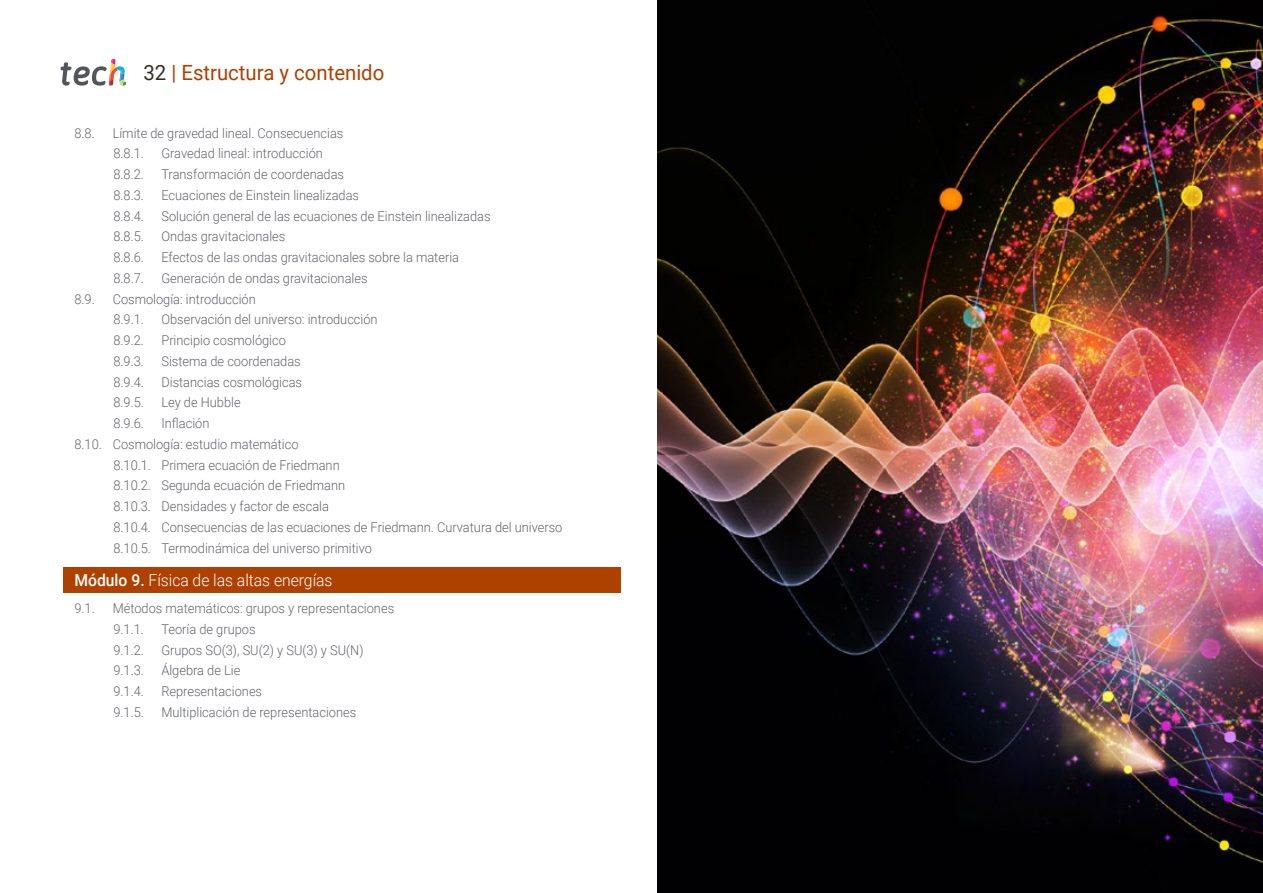
<style>
.page{position:relative;width:1263px;height:893px;background:#fff}
.page>*{position:absolute;margin:0;border:0;box-sizing:border-box;transform-origin:0 0}
.t1{font:21px "Roboto";color:#ae4000}
.t2{font:300 16.5px "Roboto";color:#fff;scale:.95 1}
.t3{font:300 13.5px/20.7px "Roboto";color:#61646a;scale:.95 1}
.s1{color:#312e20}
.s2{font-weight:500}
</style>
<div class="page">
<svg style="left:61px;top:59px;width:65px;height:27px"></svg>
<div style="left:63px;top:567px;width:558px;height:25px;background:#ae4000"></div>
<img style="left:657px;top:0;width:606px;height:893px">
<h1 class="t1" style="left:144px;top:57px;width:242px"><span class="s1">32</span> | Estructura y contenido</h1>
<p class="t3" style="left:74px;top:122px;width:23px">8.8.</p>
<p class="t3" style="left:113px;top:122px;width:244px">Límite de gravedad lineal. Consecuencias<br>8.8.1.</p>
<p class="t3" style="left:161px;top:143px;width:171px">Gravedad lineal: introducción</p>
<p class="t3" style="left:113px;top:164px;width:34px">8.8.2.</p>
<p class="t3" style="left:161px;top:164px;width:194px">Transformación de coordenadas</p>
<p class="t3" style="left:113px;top:184px;width:34px">8.8.3.</p>
<p class="t3" style="left:161px;top:184px;width:210px">Ecuaciones de Einstein linealizadas</p>
<p class="t3" style="left:113px;top:205px;width:34px">8.8.4.</p>
<p class="t3" style="left:161px;top:205px;width:348px">Solución general de las ecuaciones de Einstein linealizadas</p>
<p class="t3" style="left:113px;top:226px;width:34px">8.8.5.</p>
<p class="t3" style="left:161px;top:226px;width:132px">Ondas gravitacionales</p>
<p class="t3" style="left:113px;top:247px;width:34px">8.8.6.</p>
<p class="t3" style="left:161px;top:247px;width:315px">Efectos de las ondas gravitacionales sobre la materia</p>
<p class="t3" style="left:113px;top:267px;width:34px">8.8.7.</p>
<p class="t3" style="left:161px;top:267px;width:218px">Generación de ondas gravitacionales</p>
<p class="t3" style="left:74px;top:288px;width:23px">8.9.</p>
<p class="t3" style="left:113px;top:288px;width:152px">Cosmología: introducción<br>8.9.1.</p>
<p class="t3" style="left:161px;top:309px;width:229px">Observación del universo: introducción</p>
<p class="t3" style="left:113px;top:330px;width:34px">8.9.2.</p>
<p class="t3" style="left:161px;top:330px;width:133px">Principio cosmológico</p>
<p class="t3" style="left:113px;top:350px;width:34px">8.9.3.</p>
<p class="t3" style="left:161px;top:350px;width:148px">Sistema de coordenadas</p>
<p class="t3" style="left:113px;top:371px;width:34px">8.9.4.</p>
<p class="t3" style="left:161px;top:371px;width:149px">Distancias cosmológicas</p>
<p class="t3" style="left:113px;top:392px;width:34px">8.9.5.</p>
<p class="t3" style="left:161px;top:392px;width:85px">Ley de Hubble</p>
<p class="t3" style="left:113px;top:413px;width:34px">8.9.6.</p>
<p class="t3" style="left:161px;top:413px;width:52px">Inflación</p>
<p class="t3" style="left:74px;top:433px;width:237px">8.10. Cosmología: estudio matemático</p>
<p class="t3" style="left:113px;top:454px;width:240px">8.10.1. Primera ecuación de Friedmann</p>
<p class="t3" style="left:113px;top:475px;width:245px">8.10.2. Segunda ecuación de Friedmann</p>
<p class="t3" style="left:113px;top:496px;width:228px">8.10.3. Densidades y factor de escala</p>
<p class="t3" style="left:113px;top:516px;width:474px">8.10.4. Consecuencias de las ecuaciones de Friedmann. Curvatura del universo</p>
<p class="t3" style="left:113px;top:537px;width:274px">8.10.5. Termodinámica del universo primitivo</p>
<p class="t2" style="left:74px;top:568px;width:273px"><span class="s2">Módulo 9.</span> Física de las altas energías</p>
<p class="t3" style="left:74px;top:597px;width:23px">9.1.</p>
<p class="t3" style="left:113px;top:597px;width:298px">Métodos matemáticos: grupos y representaciones<br>9.1.1.</p>
<p class="t3" style="left:161px;top:618px;width:101px">Teoría de grupos</p>
<p class="t3" style="left:113px;top:639px;width:34px">9.1.2.</p>
<p class="t3" style="left:161px;top:639px;width:214px">Grupos SO(3), SU(2) y SU(3) y SU(N)</p>
<p class="t3" style="left:113px;top:660px;width:34px">9.1.3.</p>
<p class="t3" style="left:161px;top:660px;width:85px">Álgebra de Lie</p>
<p class="t3" style="left:113px;top:680px;width:34px">9.1.4.</p>
<p class="t3" style="left:161px;top:680px;width:107px">Representaciones</p>
<p class="t3" style="left:113px;top:701px;width:34px">9.1.5.</p>
<p class="t3" style="left:161px;top:701px;width:207px">Multiplicación de representaciones</p>
</div>
